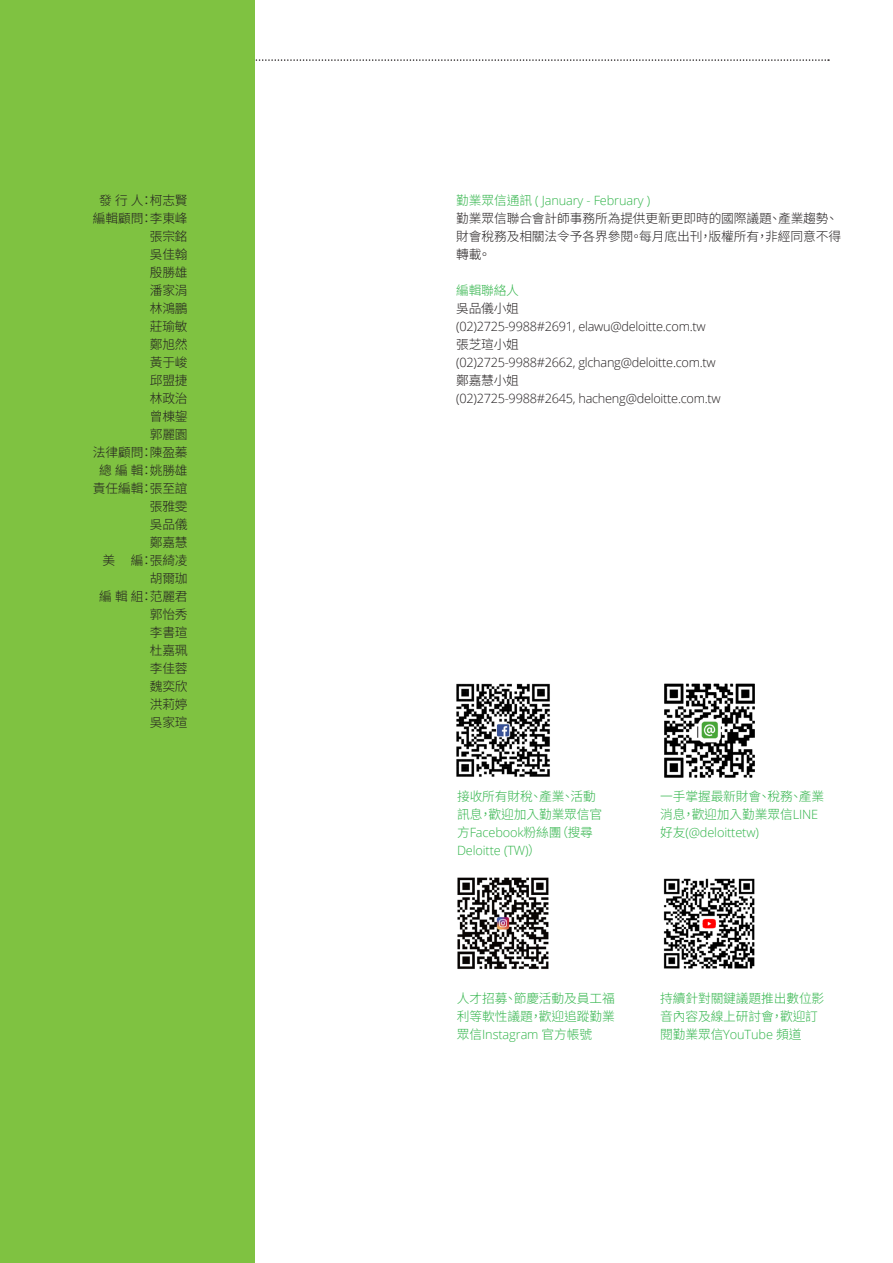
<style>
.page{position:relative;width:893px;height:1263px;background:#fff}
.page>*{position:absolute;margin:0;border:0;box-sizing:border-box;transform-origin:0 0}
.Brochure_title___Right_pg__folio_7_9_5pt{font:300 12.75px/18px "Noto Sans CJ Ktc";letter-spacing:-.01em;color:#231f20;text-align:right}
.Brochure_title___Right_pg__folio_7_9_5pt-2{font:300 12.75px/18px "Noto Sans CJ Ktc";letter-spacing:-.01em;color:#31b44a}
.Brochure_title___Right_pg__folio_7_9_5pt-3{font:300 12.75px "Open Sans";letter-spacing:-.02em;color:#231f20}
.Brochure_title___Right_pg__folio_7_9_5pt-4{font:300 12.75px "Open Sans";letter-spacing:-.01em;color:#31b44a}
.s1{font-family:"Noto Sans CJ Ktc"}
.s2{font-family:"Open Sans"}
</style>
<div class="page">
<svg style="left:254px;top:59px;width:575px;height:2px"></svg>
<div style="left:0;top:0;width:254px;height:1263px;background:#7fc241"></div>
<img style="left:456px;top:684px;width:94px;height:93px">
<img style="left:457px;top:877px;width:92px;height:92px">
<img style="left:664px;top:683px;width:90px;height:94px">
<img style="left:664px;top:878px;width:91px;height:91px">
<p class="Brochure_title___Right_pg__folio_7_9_5pt" style="left:99px;top:191px;width:90px">發行人：柯志賢</p>
<p class="Brochure_title___Right_pg__folio_7_9_5pt" style="left:93px;top:209px;width:96px">編輯顧問：李東峰</p>
<p class="Brochure_title___Right_pg__folio_7_9_5pt" style="left:150px;top:227px;width:39px">張宗銘</p>
<p class="Brochure_title___Right_pg__folio_7_9_5pt" style="left:150px;top:245px;width:39px">吳佳翰</p>
<p class="Brochure_title___Right_pg__folio_7_9_5pt" style="left:150px;top:263px;width:39px">殷勝雄</p>
<p class="Brochure_title___Right_pg__folio_7_9_5pt" style="left:150px;top:281px;width:39px">潘家涓</p>
<p class="Brochure_title___Right_pg__folio_7_9_5pt" style="left:150px;top:299px;width:39px">林鴻鵬</p>
<p class="Brochure_title___Right_pg__folio_7_9_5pt" style="left:150px;top:317px;width:39px">莊瑜敏</p>
<p class="Brochure_title___Right_pg__folio_7_9_5pt" style="left:150px;top:335px;width:39px">鄭旭然</p>
<p class="Brochure_title___Right_pg__folio_7_9_5pt" style="left:150px;top:353px;width:39px">黃于峻</p>
<p class="Brochure_title___Right_pg__folio_7_9_5pt" style="left:150px;top:371px;width:39px">邱盟捷</p>
<p class="Brochure_title___Right_pg__folio_7_9_5pt" style="left:150px;top:389px;width:39px">林政治</p>
<p class="Brochure_title___Right_pg__folio_7_9_5pt" style="left:150px;top:407px;width:39px">曾棟鋆</p>
<p class="Brochure_title___Right_pg__folio_7_9_5pt" style="left:150px;top:425px;width:39px">郭麗園</p>
<p class="Brochure_title___Right_pg__folio_7_9_5pt" style="left:93px;top:443px;width:96px">法律顧問：陳盈蓁</p>
<p class="Brochure_title___Right_pg__folio_7_9_5pt" style="left:99px;top:461px;width:90px">總編輯：姚勝雄</p>
<p class="Brochure_title___Right_pg__folio_7_9_5pt" style="left:93px;top:479px;width:96px">責任編輯：張至誼</p>
<p class="Brochure_title___Right_pg__folio_7_9_5pt" style="left:150px;top:497px;width:39px">張雅雯</p>
<p class="Brochure_title___Right_pg__folio_7_9_5pt" style="left:150px;top:515px;width:39px">吳品儀</p>
<p class="Brochure_title___Right_pg__folio_7_9_5pt" style="left:150px;top:533px;width:39px">鄭嘉慧</p>
<p class="Brochure_title___Right_pg__folio_7_9_5pt" style="left:102px;top:551px;width:87px">美　編：張綺凌</p>
<p class="Brochure_title___Right_pg__folio_7_9_5pt" style="left:99px;top:569px;width:90px">胡爾珈<br>編輯組：范麗君</p>
<p class="Brochure_title___Right_pg__folio_7_9_5pt" style="left:150px;top:605px;width:39px">郭怡秀</p>
<p class="Brochure_title___Right_pg__folio_7_9_5pt" style="left:150px;top:623px;width:39px">李書瑄</p>
<p class="Brochure_title___Right_pg__folio_7_9_5pt" style="left:150px;top:641px;width:39px">杜嘉珮</p>
<p class="Brochure_title___Right_pg__folio_7_9_5pt" style="left:150px;top:659px;width:39px">李佳蓉</p>
<p class="Brochure_title___Right_pg__folio_7_9_5pt" style="left:150px;top:677px;width:39px">魏奕欣</p>
<p class="Brochure_title___Right_pg__folio_7_9_5pt" style="left:150px;top:695px;width:39px">洪莉婷</p>
<p class="Brochure_title___Right_pg__folio_7_9_5pt" style="left:150px;top:713px;width:39px">吳家瑄</p>
<p class="Brochure_title___Right_pg__folio_7_9_5pt-4" style="left:456px;top:191px;width:196px"><span class="s1">勤業眾信通訊</span> ( January - February )</p>
<p class="Brochure_title___Right_pg__folio_7_9_5pt" style="left:456px;top:209px;width:386px;text-align:left">勤業眾信聯合會計師事務所為提供更新更即時的國際議題、產業趨勢、財會稅務及相關法令予各界參閱。每月底出刊，版權所有，非經同意不得轉載。</p>
<p class="Brochure_title___Right_pg__folio_7_9_5pt-2" style="left:456px;top:282px;width:64px">編輯聯絡人</p>
<p class="Brochure_title___Right_pg__folio_7_9_5pt" style="left:456px;top:300px;width:64px">吳品儀小姐</p>
<p class="Brochure_title___Right_pg__folio_7_9_5pt-3" style="left:456px;top:318px;width:251px">(02)2725-9988#2691, elawu@deloitte.com.tw</p>
<p class="Brochure_title___Right_pg__folio_7_9_5pt" style="left:456px;top:336px;width:64px">張芝瑄小姐</p>
<p class="Brochure_title___Right_pg__folio_7_9_5pt-3" style="left:456px;top:354px;width:261px">(02)2725-9988#2662, glchang@deloitte.com.tw</p>
<p class="Brochure_title___Right_pg__folio_7_9_5pt" style="left:456px;top:372px;width:64px">鄭嘉慧小姐</p>
<p class="Brochure_title___Right_pg__folio_7_9_5pt-3" style="left:456px;top:390px;width:266px">(02)2725-9988#2645, hacheng@deloitte.com.tw</p>
<p class="Brochure_title___Right_pg__folio_7_9_5pt-2" style="left:457px;top:788px;width:147px">接收所有財稅、產業、活動訊息，歡迎加入勤業眾信官方<span class="s2">Facebook</span>粉絲團（搜尋<br><span class="s2">Deloitte (TW)</span>）</p>
<p class="Brochure_title___Right_pg__folio_7_9_5pt-2" style="left:660px;top:788px;width:166px">一手掌握最新財會、稅務、產業消息，歡迎加入勤業眾信<span class="s2">LINE</span>好友<span class="s2">(@deloittetw)</span></p>
<p class="Brochure_title___Right_pg__folio_7_9_5pt-2" style="left:457px;top:989px;width:159px;text-align:justify">人才招募、節慶活動及員工福利等軟性議題，歡迎追蹤勤業眾信<span class="s2">Instagram</span> 官方帳號</p>
<p class="Brochure_title___Right_pg__folio_7_9_5pt-2" style="left:660px;top:989px;width:166px">持續針對關鍵議題推出數位影音內容及線上研討會，歡迎訂閱勤業眾信<span class="s2">YouTube</span> 頻道</p>
</div>
